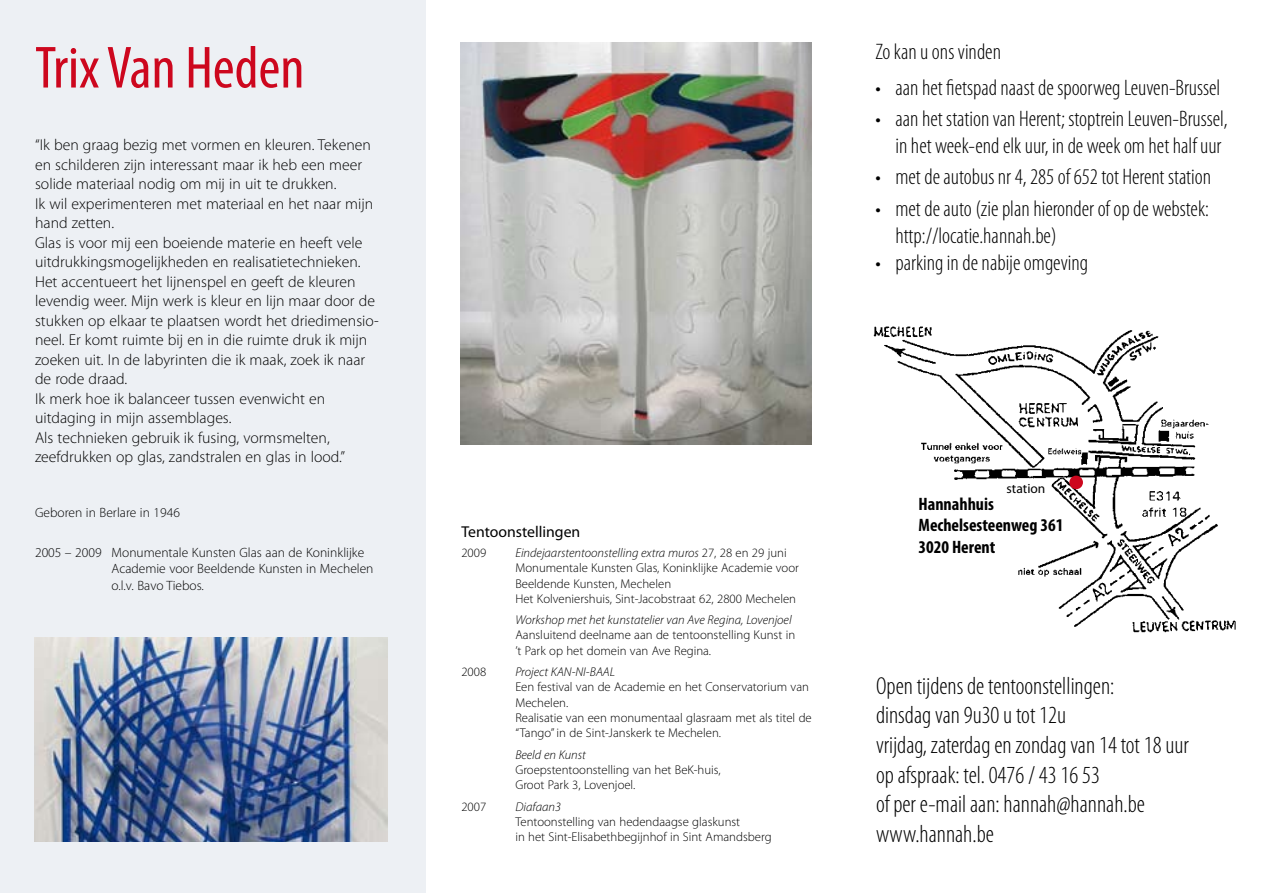
<style>
.page{position:relative;width:1263px;height:893px;background:#fff}
.page>*{position:absolute;margin:0;border:0;box-sizing:border-box;transform-origin:0 0}
.t1{font:condensed 60px "Myriad Pro";color:#cd071e}
.t2{font:300 condensed 24.75px/29.7px "Myriad Pro";color:#000}
.t3{font:300 condensed 22.5px/27px "Myriad Pro";color:#000;text-align:right}
.t4{font:700 condensed 18px/21.6px "Myriad Pro";color:#000}
.t5{font:300 15.75px/19.5px "Myriad Pro";color:#000}
.t6{font:15.75px "Myriad Pro";color:#000}
.t7{font:300 13.5px/16.2px "Myriad Pro";color:#000}
.t8{font:13.5px "Myriad Pro";color:#000}
.t9{font:300 12.75px/15.3px "Myriad Pro";color:#000}
.t10{font:italic 300 12.75px "Myriad Pro";color:#000}
.s1{font-style:italic}
</style>
<div class="page">
<div style="left:0;top:0;width:425px;height:893px;background:#edf0f4"></div>
<img style="left:873px;top:326px;width:363px;height:307px">
<div style="left:1069px;top:476px;width:14px;height:13px;background:#cd071e;border-radius:50%"></div>
<img style="left:461px;top:43px;width:350px;height:402px">
<img style="left:35px;top:638px;width:352px;height:204px">
<h1 class="t1" style="left:35px;top:31px;width:271px">Trix Van Heden</h1>
<p class="t5" style="left:35px;top:135px;width:345px">“Ik ben graag bezig met vormen en kleuren. Tekenen en schilderen zijn interessant maar ik heb een meer solide materiaal nodig om mij in uit te drukken.<br>Ik wil experimenteren met materiaal en het naar mijn hand zetten.<br>Glas is voor mij een boeiende materie en heeft vele uitdrukkingsmogelijkheden en realisatietechnieken.<br>Het accentueert het lijnenspel en geeft de kleuren levendig weer. Mijn werk is kleur en lijn maar door de stukken op elkaar te plaatsen wordt het driedimensio&shy;neel. Er komt ruimte bij en in die ruimte druk ik mijn zoeken uit. In de labyrinten die ik maak, zoek ik naar de rode draad.<br>Ik merk hoe ik balanceer tussen evenwicht en uitdaging in mijn assemblages.<br>Als technieken gebruik ik fusing, vormsmelten, zeefdrukken op glas, zandstralen en glas in lood.”</p>
<p class="t7" style="left:35px;top:504px;width:146px">Geboren in Berlare in 1946</p>
<p class="t7" style="left:112px;top:544px;width:263px;text-indent:-77px">2005 – 2009 Monumentale Kunsten Glas aan de Koninklijke<br>Academie voor Beeldende Kunsten in Mechelen o.l.v. Bavo Tiebos.</p>
<h3 class="t3" style="left:875px;top:38px;width:127px">Zo kan u ons vinden</h3>
<h3 class="t3" style="left:875px;top:74px;width:347px">• aan het fietspadnaast despoorweg Leuven-Brussel</h3>
<h3 class="t3" style="left:875px;top:105px;width:354px">• aan het stationvan Herent; stoptrein Leuven-Brussel, in het week-end elkuur, in de week om hethalf uur</h3>
<h3 class="t3" style="left:875px;top:163px;width:337px">• met deautobusnr 4,285 of652 tot Herent station</h3>
<h3 class="t3" style="left:895px;top:195px;width:315px;text-align:left;text-indent:-20px">• met deauto(zie plan hieronderof op de webstek: http://locatie.hannah.be)</h3>
<h3 class="t3" style="left:875px;top:249px;width:214px">• parking in de nabije omgeving</h3>
<p class="t6" style="left:461px;top:522px;width:120px">Tentoonstellingen</p>
<p class="t9" style="left:461px;top:545px;width:26px">2009</p>
<p class="t9" style="left:515px;top:545px;width:285px"><span class="s1">Eindejaarstentoonstelling extra muros</span> 27, 28 en 29 juni Monumentale Kunsten Glas, Koninklijke Academie voor Beeldende Kunsten, Mechelen<br>Het Kolveniershuis, Sint-Jacobstraat 62, 2800 Mechelen</p>
<p class="t10" style="left:515px;top:612px;width:278px">Workshop met het kunstatelier van Ave Regina, Lovenjoel</p>
<p class="t9" style="left:515px;top:627px;width:281px">Aansluitend deelname aan de tentoonstelling Kunst in ’t Park op het domein van Ave Regina.</p>
<p class="t9" style="left:461px;top:664px;width:26px">2008</p>
<p class="t10" style="left:515px;top:664px;width:101px">Project KAN-NI-BAAL</p>
<p class="t9" style="left:515px;top:679px;width:298px">Een festival van de Academie en het Conservatorium van Mechelen.<br>Realisatie van een monumentaal glasraam met als titel de “Tango” in de Sint-Janskerk te Mechelen.</p>
<p class="t10" style="left:515px;top:747px;width:72px">Beeld en Kunst</p>
<p class="t9" style="left:515px;top:762px;width:207px">Groepstentoonstelling van het BeK-huis,<br>Groot Park 3, Lovenjoel.</p>
<p class="t9" style="left:461px;top:798px;width:26px">2007</p>
<p class="t10" style="left:515px;top:799px;width:47px">Diafaan3</p>
<p class="t9" style="left:515px;top:814px;width:258px">Tentoonstelling van hedendaagse glaskunst<br>in het Sint-Elisabethbegijnhof in Sint Amandsberg</p>
<p class="t8" style="left:1007px;top:481px;width:40px">station</p>
<p class="t4" style="left:918px;top:492px;width:146px">Hannahhuis<br>Mechelsesteenweg 361<br>3020 Herent</p>
<h2 class="t2" style="left:876px;top:671px;width:314px">Opentijdensdetentoonstellingen: dinsdagvan9u30utot 12u<br>vrijdag, zaterdagenzondagvan14tot 18uur opafspraak: tel.0476/431653<br>ofper e-mailaan:hannah@hannah.be www.hannah.be</h2>
</div>
